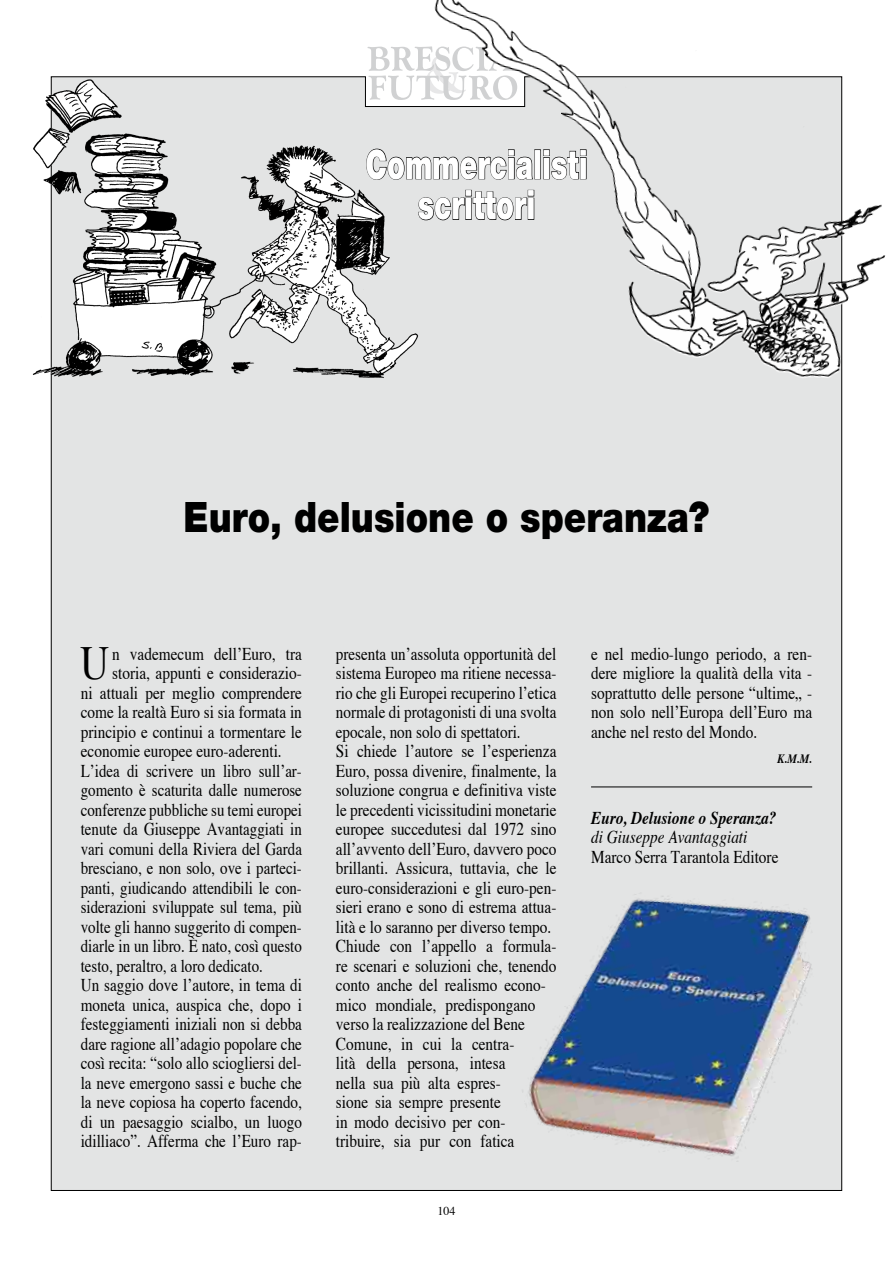
<style>
.page{position:relative;width:893px;height:1263px;background:#fff}
.page>*{position:absolute;margin:0;border:0;box-sizing:border-box;transform-origin:0 0}
.t1{font:47.4px "Times";color:#000;scale:.85 1}
.t2{font:900 42px "Helvetica Neue";color:#000;scale:.85 1}
.t3{font:900 40.5px/40.5px "Helvetica Neue";color:#fff;text-align:center;scale:.7 1}
.t4{font:18px/19.5px "Times";color:#000;scale:.84 1}
.t5{font:18px "Times";color:#000;scale:.83 1}
.t6{font:18px/19.5px "Times";color:#000;text-align:justify;scale:.85 1}
.t7{font:italic 700 18px "Times";color:#000;scale:.85 1}
.t8{font:italic 18px "Times";color:#000;scale:.85 1}
.t9{font:italic 700 12.75px "Times";color:#000;scale:.85 1}
.t10{font:12px "Times";color:#000}
</style>
<div class="page">
<div style="left:51px;top:385px;width:791px;height:806px;background:#e3e4e4"></div>
<img style="left:366px;top:0;width:520px;height:402px">
<img style="left:32px;top:74px;width:394px;height:311px">
<svg style="left:366px;top:148px;width:168px;height:32px;background:#babbbb"></svg>
<div style="left:534px;top:149px;width:7px;height:30px;border:1px solid #000"></div>
<svg style="left:543px;top:149px;width:44px;height:31px"></svg>
<svg style="left:418px;top:190px;width:117px;height:31px;background:#b5b6b6"></svg>
<img style="left:485px;top:856px;width:358px;height:335px">
<hr style="left:591px;top:787px;width:221px;height:1px;background:#000">
<h3 class="t3" style="left:366px;top:144px;width:319px">Commercialisti scrittori</h3>
<h2 class="t2" style="left:184px;top:492px;width:620px">Euro, delusione o speranza?</h2>
<h1 class="t1" style="left:80px;top:633px;width:36px">U</h1>
<p class="t6" style="left:112px;top:645px;width:225px">n vademecum dell’Euro, tra</p>
<p class="t6" style="left:112px;top:665px;width:225px">storia, appunti e considerazio-</p>
<p class="t6" style="left:81px;top:684px;width:262px">ni attuali per meglio comprendere</p>
<p class="t6" style="left:81px;top:704px;width:262px">come la realtà Euro si sia formata in</p>
<p class="t6" style="left:81px;top:723px;width:262px">principio e continui a tormentare le</p>
<p class="t6" style="left:81px;top:743px;width:238px">economie europee euro-aderenti.</p>
<p class="t5" style="left:81px;top:759px;width:268px">L’idea di scrivere un libro sull’ar-</p>
<p class="t5" style="left:81px;top:779px;width:268px">gomento è scaturita dalle numerose</p>
<p class="t5" style="left:81px;top:798px;width:268px">conferenze pubbliche su temi europei</p>
<p class="t5" style="left:81px;top:818px;width:268px">tenute da Giuseppe Avantaggiati in</p>
<p class="t5" style="left:81px;top:837px;width:268px">vari comuni della Riviera del Garda</p>
<p class="t5" style="left:81px;top:857px;width:268px">bresciano, e non solo, ove i parteci-</p>
<p class="t5" style="left:81px;top:876px;width:268px">panti, giudicando attendibili le con-</p>
<p class="t5" style="left:81px;top:896px;width:268px">siderazioni sviluppate sul tema, più</p>
<p class="t5" style="left:81px;top:915px;width:268px">volte gli hanno suggerito di compen-</p>
<p class="t5" style="left:81px;top:935px;width:268px">diarle in un libro. È nato, così questo</p>
<p class="t5" style="left:81px;top:954px;width:221px">testo, peraltro, a loro dedicato.</p>
<p class="t4" style="left:81px;top:977px;width:265px">Un saggio dove l’autore, in tema di</p>
<p class="t4" style="left:81px;top:996px;width:265px">moneta unica, auspica che, dopo i</p>
<p class="t4" style="left:81px;top:1016px;width:265px">festeggiamenti iniziali non si debba</p>
<p class="t4" style="left:81px;top:1035px;width:265px">dare ragione all’adagio popolare che</p>
<p class="t4" style="left:81px;top:1055px;width:265px">così recita: “solo allo sciogliersi del-</p>
<p class="t4" style="left:81px;top:1074px;width:265px">la neve emergono sassi e buche che</p>
<p class="t4" style="left:81px;top:1094px;width:265px">la neve copiosa ha coperto facendo,</p>
<p class="t4" style="left:81px;top:1113px;width:265px">di un paesaggio scialbo, un luogo</p>
<p class="t4" style="left:81px;top:1133px;width:265px">idilliaco”. Afferma che l’Euro rap-</p>
<p class="t4" style="left:336px;top:645px;width:264px">presenta un’assoluta opportunità del sistema Europeo ma ritiene necessa&shy;rio che gli Europei recuperino l’etica normale di protagonisti di una svolta epocale, non solo di spettatori.<br>Si chiede l’autore se l’esperienza Euro, possa divenire, finalmente, la soluzione congrua e definitiva viste le precedenti vicissitudini monetarie europee succedutesi dal 1972 sino all’avvento dell’Euro, davvero poco brillanti. Assicura, tuttavia, che le euro-considerazioni e gli euro-pen&shy;sieri erano e sono di estrema attua&shy;lità e lo saranno per diverso tempo.<br>Chiude con l’appello a formula&shy;re scenari e soluzioni che, tenendo conto anche del realismo econo&shy;mico mondiale, predispongano verso la realizzazione del Bene Comune, in cui la centra-<br>lità della persona, intesa<br>nella sua più alta espres-<br>sione sia sempre presente<br>in modo decisivo per con&shy;tribuire, sia pur con fatica</p>
<p class="t10" style="left:437px;top:1203px;width:19px">104</p>
<p class="t6" style="left:591px;top:645px;width:262px">e nel medio-lungo periodo, a ren&shy;dere migliore la qualità della vita - soprattutto delle persone “ultime„ - non solo nell’Europa dell’Euro ma anche nel resto del Mondo.</p>
<p class="t9" style="left:777px;top:751px;width:42px">K.M.M.</p>
<p class="t7" style="left:591px;top:806px;width:220px">Euro, Delusione o Speranza?</p>
<p class="t8" style="left:591px;top:826px;width:185px">di Giuseppe Avantaggiati</p>
<p class="t6" style="left:591px;top:848px;width:222px">Marco Serra Tarantola Editore</p>
</div>
